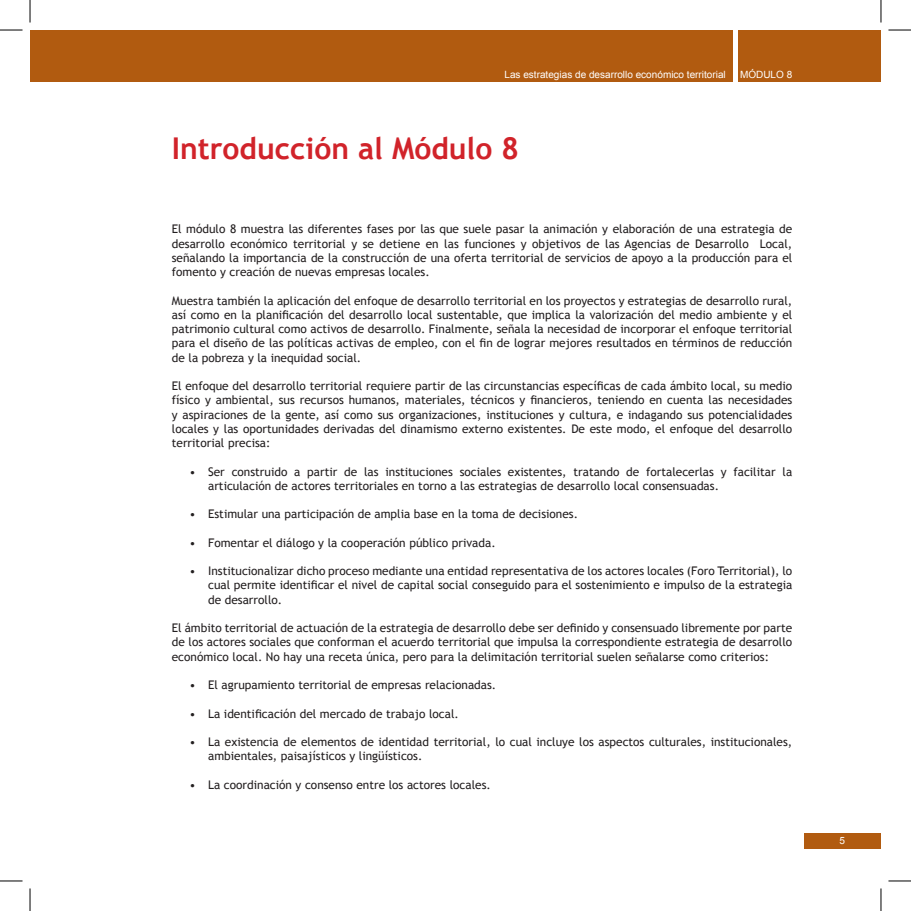
<style>
.page{position:relative;width:911px;height:911px;background:#fff}
.page>*{position:absolute;margin:0;border:0;box-sizing:border-box;transform-origin:0 0}
.t1{font:700 30px "Trebuchet MS";color:#d1232a}
.t2{font:11.88px/14.2px "Trebuchet MS";color:#231f20;text-align:justify}
.t3{font:10px "Arial";color:#fff}
</style>
<div class="page">
<div style="left:30px;top:30px;width:850px;height:51px;background:#b15b10"></div>
<div style="left:732px;top:30px;width:5px;height:53px;background:#fff"></div>
<div style="left:803px;top:832px;width:77px;height:16px;background:#b15b10"></div>
<svg style="left:30px;top:0;width:1px;height:22px"></svg>
<svg style="left:0;top:30px;width:22px;height:1px"></svg>
<svg style="left:880px;top:0;width:1px;height:22px"></svg>
<svg style="left:888px;top:30px;width:22px;height:1px"></svg>
<svg style="left:30px;top:888px;width:1px;height:22px"></svg>
<svg style="left:0;top:880px;width:22px;height:1px"></svg>
<svg style="left:880px;top:888px;width:1px;height:22px"></svg>
<svg style="left:888px;top:880px;width:22px;height:1px"></svg>
<p class="t3" style="left:504px;top:68px;width:223px">Las estrategias de desarrollo económico territorial</p>
<p class="t3" style="left:740px;top:68px;width:54px">MÓDULO 8</p>
<h1 class="t1" style="left:172px;top:129px;width:349px">Introducción al Módulo 8</h1>
<p class="t2" style="left:172px;top:222px;width:622px">El módulo 8 muestra las diferentes fases por las que suele pasar la animación y elaboración de una estrategia de desarrollo económico territorial y se detiene en las funciones y objetivos de las Agencias de Desarrollo Local, señalando la importancia de la construcción de una oferta territorial de servicios de apoyo a la producción para el fomento y creación de nuevas empresas locales.</p>
<p class="t2" style="left:172px;top:293px;width:622px">Muestra también la aplicación del enfoque de desarrollo territorial en los proyectos y estrategias de desarrollo rural, así como en la planificación del desarrollo local sustentable, que implica la valorización del medio ambiente y el patrimonio cultural como activos de desarrollo. Finalmente, señala la necesidad de incorporar el enfoque territorial para el diseño de las políticas activas de empleo, con el fin de lograr mejores resultados en términos de reducción de la pobreza y la inequidad social.</p>
<p class="t2" style="left:172px;top:379px;width:622px">El enfoque del desarrollo territorial requiere partir de las circunstancias específicas de cada ámbito local, su medio físico y ambiental, sus recursos humanos, materiales, técnicos y financieros, teniendo en cuenta las necesidades y aspiraciones de la gente, así como sus organizaciones, instituciones y cultura, e indagando sus potencialidades locales y las oportunidades derivadas del dinamismo externo existentes. De este modo, el enfoque del desarrollo territorial precisa:</p>
<p class="t2" style="left:208px;top:464px;width:585px;text-indent:-19px">• Ser construido a partir de las instituciones sociales existentes, tratando de fortalecerlas y facilitar la articulación de actores territoriales en torno a las estrategias de desarrollo local consensuadas.</p>
<p class="t2" style="left:189px;top:507px;width:390px">• Estimular una participación de amplia base en la toma de decisiones.</p>
<p class="t2" style="left:189px;top:535px;width:308px">• Fomentar el diálogo y la cooperación público privada.</p>
<p class="t2" style="left:208px;top:564px;width:585px;text-indent:-19px">• Institucionalizar dicho proceso mediante una entidad representativa de los actores locales (Foro Territorial), lo cual permite identificar el nivel de capital social conseguido para el sostenimiento e impulso de la estrategia de desarrollo.</p>
<p class="t2" style="left:172px;top:621px;width:622px">El ámbito territorial de actuación de la estrategia de desarrollo debe ser definido y consensuado libremente por parte de los actores sociales que conforman el acuerdo territorial que impulsa la correspondiente estrategia de desarrollo económico local. No hay una receta única, pero para la delimitación territorial suelen señalarse como criterios:</p>
<p class="t2" style="left:189px;top:678px;width:308px">• El agrupamiento territorial de empresas relacionadas.</p>
<p class="t2" style="left:189px;top:706px;width:271px">• La identificación del mercado de trabajo local.</p>
<p class="t2" style="left:208px;top:734px;width:585px;text-indent:-19px">• La existencia de elementos de identidad territorial, lo cual incluye los aspectos culturales, institucionales, ambientales, paisajísticos y lingüísticos.</p>
<p class="t2" style="left:189px;top:777px;width:303px">• La coordinación y consenso entre los actores locales.</p>
<p class="t3" style="left:839px;top:833px;width:7px">5</p>
</div>
